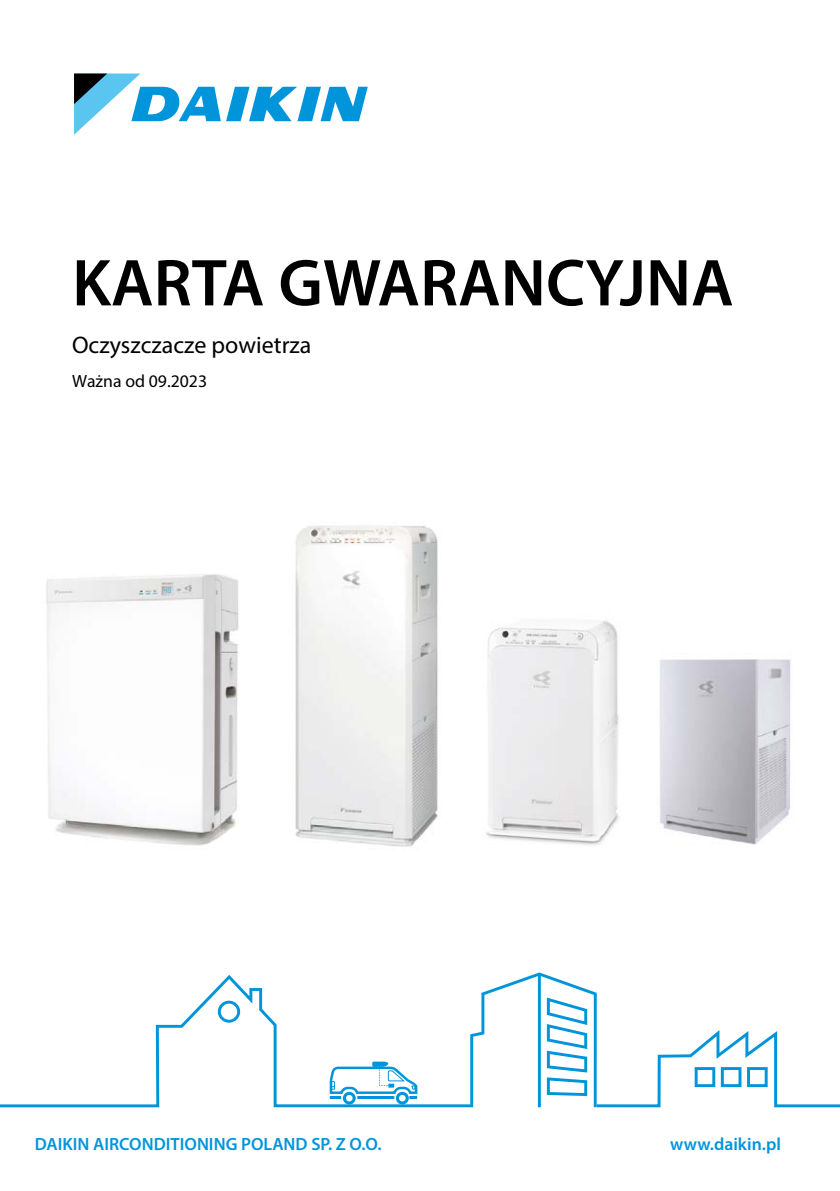
<style>
.page{position:relative;width:840px;height:1191px;background:#fff}
.page>*{position:absolute;margin:0;border:0;box-sizing:border-box;transform-origin:0 0}
.t1{font:600 66.8px "Myriad Pro";color:#000}
.t2{font:24px "Myriad Pro";color:#000}
.t3{font:600 17.8px "Myriad Pro";color:#0095db}
.t4{font:17.8px "Myriad Pro";color:#000}
</style>
<div class="page">
<svg style="left:74px;top:74px;width:293px;height:61px"></svg>
<svg style="left:474px;top:972px;width:365px;height:136px"></svg>
<svg style="left:0;top:975px;width:474px;height:133px"></svg>
<div style="left:218px;top:1000px;width:22px;height:22px;border:3px solid #0095db;border-radius:50%"></div>
<svg style="left:328px;top:1061px;width:90px;height:43px"></svg>
<img style="left:659px;top:659px;width:132px;height:186px">
<img style="left:486px;top:621px;width:134px;height:224px">
<img style="left:295px;top:525px;width:143px;height:322px">
<img style="left:46px;top:574px;width:193px;height:272px">
<h1 class="t1" style="left:72px;top:240px;width:662px">KARTA GWARANCYJNA</h1>
<h2 class="t2" style="left:72px;top:330px;width:241px">Oczyszczacze powietrza</h2>
<p class="t4" style="left:72px;top:370px;width:136px">Ważna od 09.2023</p>
<p class="t3" style="left:35px;top:1133px;width:348px">DAIKIN AIRCONDITIONING POLAND SP. Z O.O.</p>
<p class="t3" style="left:669px;top:1133px;width:112px">www.daikin.pl</p>
</div>
